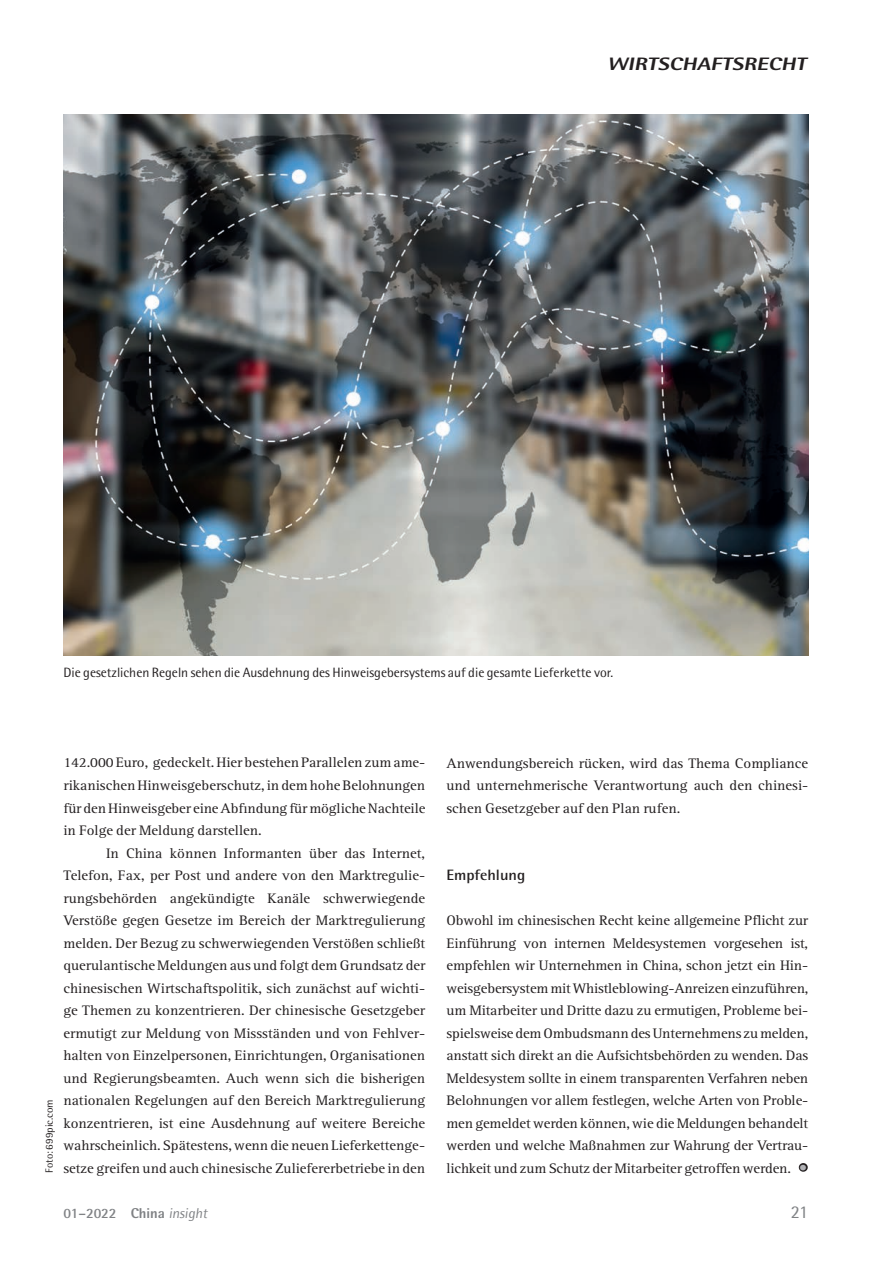
<style>
.page{position:relative;width:893px;height:1263px;background:#fff}
.page>*{position:absolute;margin:0;border:0;box-sizing:border-box;transform-origin:0 0}
.t1{font:italic 800 18px "Rotis Semi Sans";color:#231f20;scale:1.25 1}
.t2{font:18px "Rotis Semi Sans";color:#808285}
.t3{font:700 15px "Rotis Semi Sans";color:#231f20;scale:1.05 1}
.t4{font:14.25px/22.5px "Rotis Serif";color:#231f20;text-align:justify;scale:1.05 1}
.t5{font:700 14.25px "Rotis Semi Sans";letter-spacing:-.01em;color:#808285}
.t6{font:13.5px "Rotis Semi Sans";color:#231f20}
.t7{font:10.5px "Rotis Semi Sans";color:#231f20}
.s1{font-weight:800}
.s2{font-weight:400}
</style>
<div class="page">
<div style="left:798px;top:1162px;width:9px;height:9px;border:3px solid #231f20;border-radius:50%"></div>
<img style="left:63px;top:114px;width:744px;height:541px">
<svg style="left:800px;top:1164px;width:5px;height:5px"></svg>
<p class="t1" style="left:607px;top:53px;width:163px">WIRTSCHAFTSRECHT</p>
<p class="t6" style="left:63px;top:664px;width:551px">Die gesetzlichen Regeln sehen die Ausdehnung des Hinweisgebersystems auf die gesamte Lieferkette vor.</p>
<p class="t7" style="left:43px;top:1172px;width:75px;rotate:-90deg">Foto: 699pic.com</p>
<p class="t4" style="left:63px;top:751px;width:346px">142.000 Euro, gedeckelt. Hier bestehen Parallelen zum ame&shy;rikanischen Hinweisgeberschutz, in dem hohe Belohnungen für den Hinweisgeber eine Abfindung für mögliche Nachteile in Folge der Meldung darstellen.</p>
<p class="t4" style="left:63px;top:841px;width:346px;text-indent:43px">In China können Informanten über das Internet, Telefon, Fax, per Post und andere von den Marktregulie&shy;rungsbehörden angekündigte Kanäle schwerwiegende Verstöße gegen Gesetze im Bereich der Marktregulierung melden. Der Bezug zu schwerwiegenden Verstößen schließt querulantische Meldungen aus und folgt dem Grundsatz der chinesischen Wirtschaftspolitik, sich zunächst auf wichti&shy;ge Themen zu konzentrieren. Der chinesische Gesetzgeber ermutigt zur Meldung von Missständen und von Fehlver&shy;halten von Einzelpersonen, Einrichtungen, Organisationen und Regierungsbeamten. Auch wenn sich die bisherigen nationalen Regelungen auf den Bereich Marktregulierung konzentrieren, ist eine Ausdehnung auf weitere Bereiche wahrscheinlich. Spätestens, wenn die neuen Lieferkettenge&shy;setze greifen und auch chinesische Zuliefererbetriebe in den</p>
<p class="t4" style="left:446px;top:751px;width:346px">Anwendungsbereich rücken, wird das Thema Compliance und unternehmerische Verantwortung auch den chinesi&shy;schen Gesetzgeber auf den Plan rufen.</p>
<p class="t3" style="left:446px;top:865px;width:76px">Empfehlung</p>
<p class="t4" style="left:446px;top:909px;width:346px">Obwohl im chinesischen Recht keine allgemeine Pflicht zur Einführung von internen Meldesystemen vorgesehen ist, empfehlen wir Unternehmen in China, schon jetzt ein Hin&shy;weisgebersystem mit Whistleblowing-Anreizen einzuführen, um Mitarbeiter und Dritte dazu zu ermutigen, Probleme bei&shy;spielsweise dem Ombudsmann des Unternehmens zu melden, anstatt sich direkt an die Aufsichtsbehörden zu wenden. Das Meldesystem sollte in einem transparenten Verfahren neben Belohnungen vor allem festlegen, welche Arten von Proble&shy;men gemeldet werden können, wie die Meldungen behandelt werden und welche Maßnahmen zur Wahrung der Vertrau&shy;lichkeit und zum Schutz der Mitarbeiter getroffen werden.</p>
<p class="t5" style="left:63px;top:1203px;width:148px">01–2022 <span class="s1">China</span> <span class="s2">insight</span></p>
<p class="t2" style="left:790px;top:1200px;width:19px">21</p>
</div>
